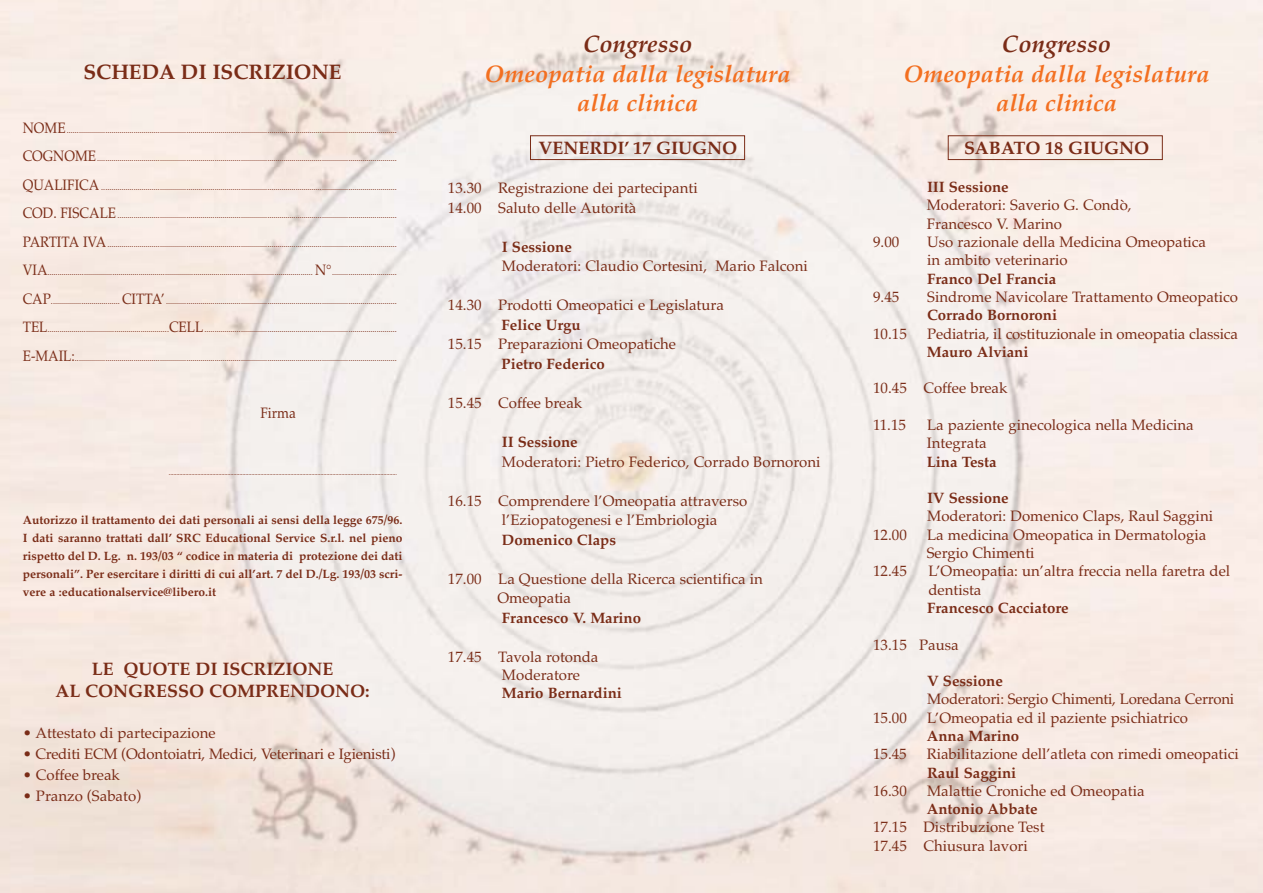
<style>
.page{position:relative;width:1263px;height:893px;background:#fff}
.page>*{position:absolute;margin:0;border:0;box-sizing:border-box;transform-origin:0 0}
.t1{font:italic 700 24px/29.2px "Palatino";color:#f36f20;text-align:center}
.t2{font:italic 700 24px "Palatino";color:#7a2c17}
.t3{font:700 21px "Palatino";color:#7a2c17}
.t4{font:700 18px/21.9px "Palatino";color:#7a2c17;text-align:center}
.t5{font:15px/18.3px "Palatino";color:#7a2c17}
.t6{font:700 15px "Palatino";color:#7a2c17}
.t7{font:15px "Palatino";color:#7a2c17;scale:.9 1}
.t8{font:700 12px/18px "Palatino";color:#7a2c17;text-align:justify}
.t9{font:9px "Palatino";color:#7a2c17;scale:.9 1}
.t10{font:9px "Palatino";color:#7a2c17;scale:.66 1}
.s1{font-size:15px}
</style>
<div class="page">
<img style="left:0;top:0;width:1263px;height:892px">
<svg style="left:530px;top:135px;width:633px;height:25px;background:#ebdfda"></svg>
<h2 class="t3" style="left:83px;top:64px;width:260px">SCHEDA DI ISCRIZIONE</h2>
<p class="t9" style="left:23px;top:126px;width:417px"><span class="s1">NOME</span> ...................................................................................................................................................................</p>
<p class="t9" style="left:23px;top:155px;width:417px"><span class="s1">COGNOME</span>....................................................................................................................................................</p>
<p class="t9" style="left:23px;top:183px;width:417px"><span class="s1">QUALIFICA</span> ..................................................................................................................................................</p>
<p class="t9" style="left:23px;top:212px;width:417px"><span class="s1">COD. FISCALE</span> ..........................................................................................................................................</p>
<p class="t9" style="left:23px;top:240px;width:417px"><span class="s1">PARTITA IVA</span>...............................................................................................................................................</p>
<p class="t9" style="left:23px;top:269px;width:417px"><span class="s1">VIA</span>................................................................................................................................... <span class="s1">N°</span>................................</p>
<p class="t9" style="left:23px;top:297px;width:417px"><span class="s1">CAP</span>.................................. <span class="s1">CITTA’</span>..................................................................................................................</p>
<p class="t9" style="left:23px;top:326px;width:417px"><span class="s1">TEL</span>............................................................<span class="s1">CELL</span>...............................................................................................</p>
<p class="t9" style="left:23px;top:354px;width:417px"><span class="s1">E-MAIL:</span>...............................................................................................................................................................</p>
<h3 class="t7" style="left:260px;top:407px;width:41px">Firma</h3>
<p class="t10" style="left:169px;top:468px;width:347px">........................................................................................................................................................</p>
<p class="t8" style="left:23px;top:512px;width:381px">Autorizzo il trattamento dei dati personali ai sensi della legge 675/96.<br>I dati saranno trattati dall’ SRC Educational Service S.r.l. nel pieno rispetto del D. Lg. n. 193/03 “ codice in materia di protezione dei dati personali”. Per esercitare i diritti di cui all’art. 7 del D./Lg. 193/03 scri&shy;vere a :educationalservice@libero.it</p>
<h3 class="t4" style="left:56px;top:659px;width:315px">LE QUOTE DI ISCRIZIONE<br>AL CONGRESSO COMPRENDONO:</h3>
<h3 class="t5" style="left:23px;top:725px;width:194px">• Attestato di partecipazione</h3>
<h3 class="t5" style="left:23px;top:746px;width:374px">• Crediti ECM (Odontoiatri, Medici, Veterinari e Igienisti)</h3>
<h3 class="t5" style="left:23px;top:767px;width:99px">• Coffee break</h3>
<h3 class="t5" style="left:23px;top:788px;width:120px">• Pranzo (Sabato)</h3>
<h1 class="t2" style="left:583px;top:35px;width:111px">Congresso</h1>
<h1 class="t1" style="left:485px;top:62px;width:308px">Omeopatia dalla legislatura alla clinica</h1>
<h3 class="t4" style="left:538px;top:139px;width:200px">VENERDI’ 17 GIUGNO</h3>
<h3 class="t5" style="left:448px;top:180px;width:251px;line-height:19.5px">13.30 Registrazione dei partecipanti<br>14.00 Saluto delle Autorità</h3>
<h3 class="t6" style="left:502px;top:241px;width:71px">I Sessione</h3>
<h3 class="t5" style="left:502px;top:259px;width:307px">Moderatori: Claudio Cortesini, Mario Falconi</h3>
<h3 class="t5" style="left:448px;top:298px;width:278px">14.30 Prodotti Omeopatici e Legislatura</h3>
<h3 class="t6" style="left:502px;top:319px;width:81px">Felice Urgu</h3>
<h3 class="t5" style="left:448px;top:337px;width:230px">15.15 Preparazioni Omeopatiche</h3>
<h3 class="t6" style="left:502px;top:358px;width:105px">Pietro Federico</h3>
<h3 class="t5" style="left:448px;top:395px;width:136px">15.45 Coffee break</h3>
<h3 class="t6" style="left:502px;top:436px;width:77px">II Sessione</h3>
<h3 class="t5" style="left:502px;top:454px;width:320px">Moderatori: Pietro Federico, Corrado Bornoroni</h3>
<h3 class="t5" style="left:502px;top:492px;width:247px;line-height:19.5px;text-indent:-54px">16.15 Comprendere l’Omeopatia attraverso l’Eziopatogenesi e l’Embriologia</h3>
<h3 class="t6" style="left:502px;top:533px;width:116px">Domenico Claps</h3>
<h3 class="t5" style="left:497px;top:570px;width:267px;line-height:19.5px;text-indent:-50px">17.00 La Questione della Ricerca scientifica in<br>Omeopatia</h3>
<h3 class="t6" style="left:502px;top:611px;width:141px">Francesco V. Marino</h3>
<h3 class="t5" style="left:502px;top:649px;width:98px;text-indent:-54px">17.45 Tavola rotonda<br>Moderatore</h3>
<h3 class="t6" style="left:502px;top:687px;width:121px">Mario Bernardini</h3>
<h1 class="t2" style="left:1002px;top:35px;width:111px">Congresso</h1>
<h1 class="t1" style="left:903px;top:62px;width:308px">Omeopatia dalla legislatura alla clinica</h1>
<h3 class="t4" style="left:964px;top:139px;width:187px">SABATO 18 GIUGNO</h3>
<h3 class="t6" style="left:927px;top:181px;width:83px">III Sessione</h3>
<h3 class="t5" style="left:927px;top:198px;width:206px">Moderatori: Saverio G. Condò,<br>Francesco V. Marino</h3>
<h3 class="t5" style="left:873px;top:234px;width:28px">9.00</h3>
<h3 class="t5" style="left:927px;top:234px;width:281px">Uso razionale della Medicina Omeopatica in ambito veterinario</h3>
<h3 class="t6" style="left:927px;top:273px;width:131px">Franco Del Francia</h3>
<h3 class="t5" style="left:873px;top:289px;width:28px">9.45</h3>
<h3 class="t5" style="left:927px;top:289px;width:312px">Sindrome Navicolare Trattamento Omeopatico</h3>
<h3 class="t6" style="left:927px;top:309px;width:131px">Corrado Bornoroni</h3>
<h3 class="t5" style="left:873px;top:326px;width:35px">10.15</h3>
<h3 class="t5" style="left:927px;top:326px;width:312px">Pediatria, il costituzionale in omeopatia classica</h3>
<h3 class="t6" style="left:927px;top:346px;width:103px">Mauro Alviani</h3>
<h3 class="t5" style="left:873px;top:381px;width:136px">10.45 Coffee break</h3>
<h3 class="t5" style="left:873px;top:417px;width:34px">11.15</h3>
<h3 class="t5" style="left:927px;top:417px;width:269px">La paziente ginecologica nella Medicina<br>Integrata</h3>
<h3 class="t6" style="left:927px;top:455px;width:71px">Lina Testa</h3>
<h3 class="t6" style="left:927px;top:492px;width:83px">IV Sessione</h3>
<h3 class="t5" style="left:927px;top:509px;width:287px">Moderatori: Domenico Claps, Raul Saggini</h3>
<h3 class="t5" style="left:873px;top:527px;width:35px">12.00</h3>
<h3 class="t5" style="left:927px;top:527px;width:281px">La medicina Omeopatica in Dermatologia<br>Sergio Chimenti</h3>
<h3 class="t5" style="left:873px;top:563px;width:35px">12.45</h3>
<h3 class="t5" style="left:928px;top:563px;width:303px">L’Omeopatia: un’altra freccia nella faretra del dentista</h3>
<h3 class="t6" style="left:927px;top:602px;width:143px">Francesco Cacciatore</h3>
<h3 class="t5" style="left:873px;top:637px;width:87px">13.15 Pausa</h3>
<h3 class="t6" style="left:927px;top:675px;width:77px">V Sessione</h3>
<h3 class="t5" style="left:927px;top:691px;width:309px">Moderatori: Sergio Chimenti, Loredana Cerroni</h3>
<h3 class="t5" style="left:873px;top:710px;width:35px">15.00</h3>
<h3 class="t5" style="left:927px;top:710px;width:262px">L’Omeopatia ed il paziente psichiatrico</h3>
<h3 class="t6" style="left:927px;top:730px;width:94px">Anna Marino</h3>
<h3 class="t5" style="left:873px;top:746px;width:35px">15.45</h3>
<h3 class="t5" style="left:927px;top:746px;width:313px">Riabilitazione dell’atleta con rimedi omeopatici</h3>
<h3 class="t6" style="left:927px;top:766px;width:91px">Raul Saggini</h3>
<h3 class="t5" style="left:873px;top:783px;width:35px">16.30</h3>
<h3 class="t5" style="left:927px;top:783px;width:219px">Malattie Croniche ed Omeopatia</h3>
<h3 class="t6" style="left:927px;top:803px;width:112px">Antonio Abbate</h3>
<h3 class="t5" style="left:873px;top:819px;width:173px">17.15 Distribuzione Test<br>17.45 Chiusura lavori</h3>
</div>
